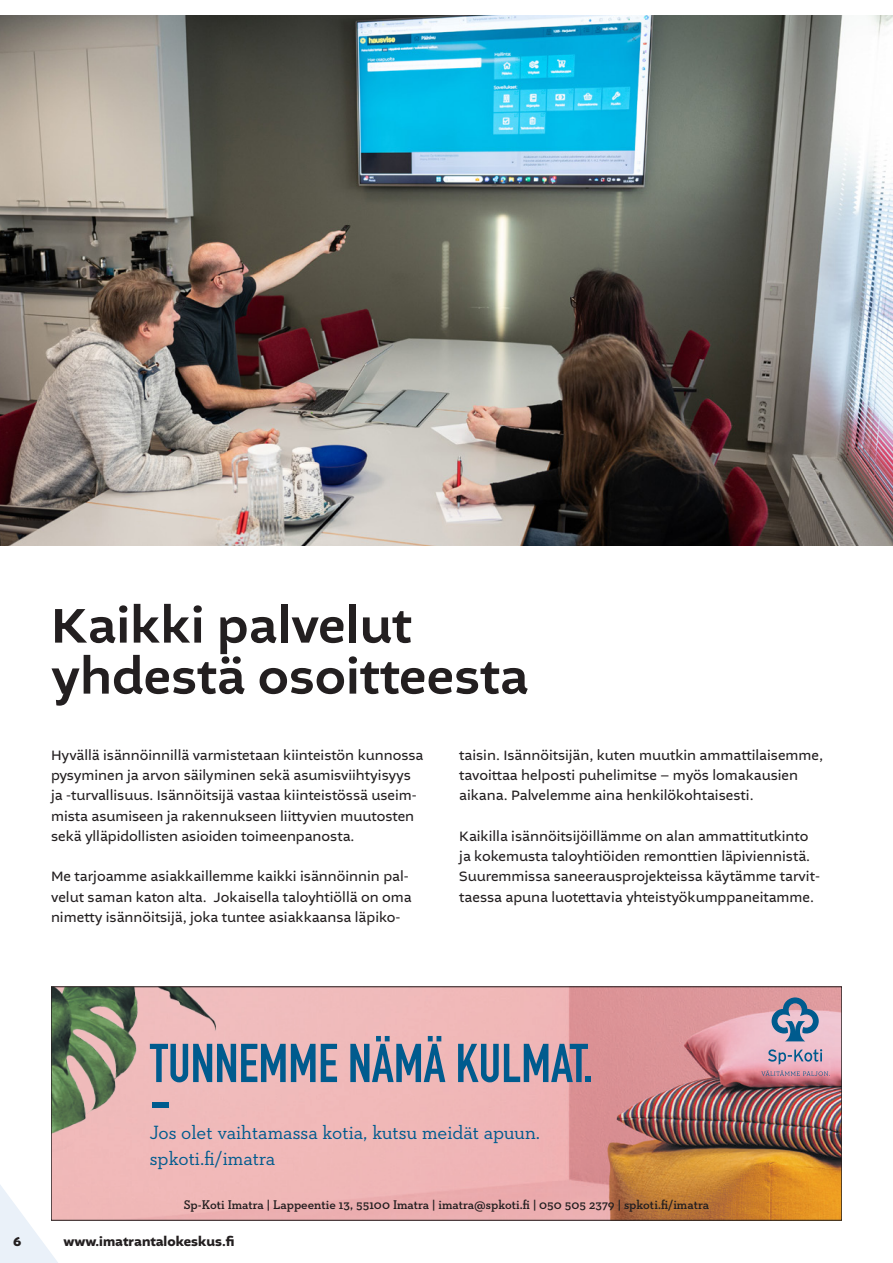
<style>
.page{position:relative;width:893px;height:1263px;background:#fff}
.page>*{position:absolute;margin:0;border:0;box-sizing:border-box;transform-origin:0 0}
.t1{font:700 53.7px/37.7px "DIN Condensed";color:#005b8e}
._1_otsikko{font:500 51px "Altivo";color:#231f20}
.t2{font:19.5px/25.8px "Neutraface Slab Text";letter-spacing:-.005em;color:#005b8e}
._2_leipis{font:14.25px/20.2px "Altivo";color:#231f20}
.t3{font:700 13.5px "Altivo";color:#231f20}
.t4{font:600 12.9px "Neutraface Slab Text";color:#231f20}
</style>
<div class="page">
<svg style="left:0;top:1185px;width:99px;height:78px"></svg>
<img style="left:53px;top:988px;width:787px;height:230px">
<img style="left:53px;top:988px;width:249px;height:169px">
<svg style="left:772px;top:997px;width:47px;height:44px;background:#898fa9"></svg>
<svg style="left:761px;top:1049px;width:69px;height:27px;background:#c6a1b5"></svg>
<div style="left:51px;top:986px;width:791px;height:234px;border:1px solid #231f20"></div>
<img style="left:0;top:16px;width:893px;height:529px">
<p class="_1_otsikko" style="left:51px;top:593px;width:363px">Kaikki palvelut</p>
<p class="_1_otsikko" style="left:51px;top:644px;width:479px">yhdestä osoitteesta</p>
<p class="_2_leipis" style="left:51px;top:745px;width:374px">Hyvällä isännöinnillä varmistetaan kiinteistön kunnossa pysyminen ja arvon säilyminen sekä asumisviihtyisyys ja -turvallisuus. Isännöitsijä vastaa kiinteistössä useim&shy;mista asumiseen ja rakennukseen liittyvien muutosten sekä ylläpidollisten asioiden toimeenpanosta.</p>
<p class="_2_leipis" style="left:51px;top:867px;width:362px">Me tarjoamme asiakkaillemme kaikki isännöinnin pal&shy;velut saman katon alta. Jokaisella taloyhtiöllä on oma nimetty isännöitsijä, joka tuntee asiakkaansa läpiko-</p>
<p class="_2_leipis" style="left:459px;top:745px;width:365px">taisin. Isännöitsijän, kuten muutkin ammattilaisemme, tavoittaa helposti puhelimitse – myös lomakausien aikana. Palvelemme aina henkilökohtaisesti.</p>
<p class="_2_leipis" style="left:459px;top:826px;width:351px">Kaikilla isännöitsijöillämme on alan ammattitutkinto</p>
<p class="_2_leipis" style="left:459px;top:846px;width:362px">ja kokemusta taloyhtiöiden remonttien läpiviennistä.<br>Suuremmissa saneerausprojekteissa käytämme tarvit&shy;taessa apuna luotettavia yhteistyökumppaneitamme.</p>
<p class="t1" style="left:150px;top:1045px;width:444px">TUNNEMME NÄMÄ KULMAT. -</p>
<p class="t2" style="left:150px;top:1119px;width:392px">Jos olet vaihtamassa kotia, kutsu meidät apuun. spkoti.fi/imatra</p>
<p class="t4" style="left:184px;top:1197px;width:527px">Sp-Koti Imatra | Lappeentie 13, 55100 Imatra | imatra@spkoti.fi | 050 505 2379 | spkoti.fi/imatra</p>
<p class="t3" style="left:13px;top:1232px;width:10px">6</p>
<p class="t3" style="left:63px;top:1232px;width:173px">www.imatrantalokeskus.fi</p>
</div>
